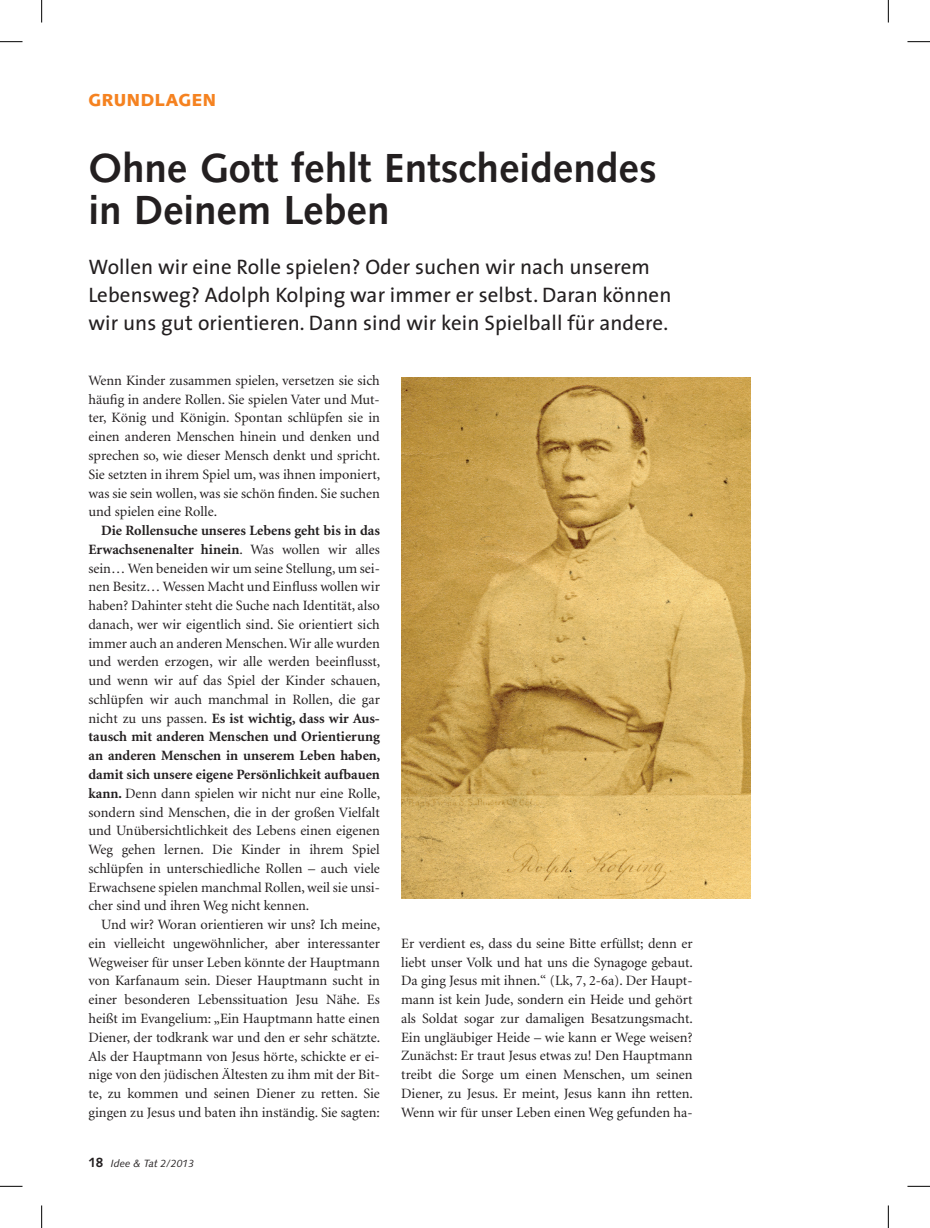
<style>
.page{position:relative;width:930px;height:1228px;background:#fff}
.page>*{position:absolute;margin:0;border:0;box-sizing:border-box;transform-origin:0 0}
.t1{font:500 42px/42px "Syntax T";color:#231f20}
.t2{font:21px/28px "The Sans";letter-spacing:.005em;color:#231f20}
.t3{font:700 18px "Syntax T";letter-spacing:.035em;color:#f58220}
.t4{font:14.25px/18.8px "Minion LT";color:#231f20;text-align:justify}
.t5{font:italic 10.5px "Syntax";color:#231f20}
.s1{font-weight:700}
.s2{font-weight:700;font-style:normal;font-size:13.5px}
</style>
<div class="page">
<img style="left:401px;top:377px;width:349px;height:521px">
<svg style="left:0;top:41px;width:22px;height:1px"></svg>
<svg style="left:907px;top:41px;width:21px;height:1px"></svg>
<svg style="left:0;top:1185px;width:22px;height:1px"></svg>
<svg style="left:907px;top:1185px;width:21px;height:1px"></svg>
<svg style="left:41px;top:0;width:1px;height:23px"></svg>
<svg style="left:41px;top:1205px;width:1px;height:22px"></svg>
<svg style="left:887px;top:0;width:2px;height:23px"></svg>
<svg style="left:887px;top:1205px;width:2px;height:22px"></svg>
<p class="t3" style="left:88px;top:90px;width:129px">GRUNDLAGEN</p>
<h1 class="t1" style="left:88px;top:147px;width:569px">Ohne Gott fehlt Entscheidendes in Deinem Leben</h1>
<h2 class="t2" style="left:88px;top:252px;width:584px">Wollen wir eine Rolle spielen? Oder suchen wir nach unserem<br>Lebensweg? Adolph Kolping war immer er selbst. Daran können wir uns gut orientieren. Dann sind wir kein Spielball für andere.</h2>
<p class="t4" style="left:88px;top:371px;width:293px">Wenn Kinder zusammen spielen, versetzen sie sich häufig in andere Rollen. Sie spielen Vater und Mut&shy;ter, König und Königin. Spontan schlüpfen sie in einen anderen Menschen hinein und denken und sprechen so, wie dieser Mensch denkt und spricht.<br>Sie setzten in ihrem Spiel um, was ihnen imponiert, was sie sein wollen, was sie schön finden. Sie suchen und spielen eine Rolle.</p>
<p class="t4" style="left:88px;top:521px;width:293px;text-indent:13px"><span class="s1">Die Rollensuche unseres Lebens geht bis in das Erwachsenenalter hinein</span>. Was wollen wir alles sein… Wen beneiden wir um seine Stellung, um sei&shy;nen Besitz… Wessen Macht und Einfluss wollen wir haben? Dahinter steht die Suche nach Identität, also danach, wer wir eigentlich sind. Sie orientiert sich immer auch an anderen Menschen. Wir alle wurden und werden erzogen, wir alle werden beeinflusst, und wenn wir auf das Spiel der Kinder schauen, schlüpfen wir auch manchmal in Rollen, die gar nicht zu uns passen. <span class="s1">Es ist wichtig, dass wir Aus&shy;tausch mit anderen Menschen und Orientierung an anderen Menschen in unserem Leben haben, damit sich unsere eigene Persönlichkeit aufbauen kann.</span> Denn dann spielen wir nicht nur eine Rolle, sondern sind Menschen, die in der großen Vielfalt und Unübersichtlichkeit des Lebens einen eigenen Weg gehen lernen. Die Kinder in ihrem Spiel schlüpfen in unterschiedliche Rollen – auch viele Erwachsene spielen manchmal Rollen, weil sie unsi&shy;cher sind und ihren Weg nicht kennen.</p>
<p class="t4" style="left:88px;top:915px;width:293px;text-indent:13px">Und wir? Woran orientieren wir uns? Ich meine, ein vielleicht ungewöhnlicher, aber interessanter Wegweiser für unser Leben könnte der Hauptmann von Karfanaum sein. Dieser Hauptmann sucht in einer besonderen Lebenssituation Jesu Nähe. Es heißt im Evangelium: „Ein Hauptmann hatte einen Diener, der todkrank war und den er sehr schätzte.<br>Als der Hauptmann von Jesus hörte, schickte er ei&shy;nige von den jüdischen Ältesten zu ihm mit der Bit&shy;te, zu kommen und seinen Diener zu retten. Sie gingen zu Jesus und baten ihn inständig. Sie sagten:</p>
<p class="t4" style="left:401px;top:934px;width:293px">Er verdient es, dass du seine Bitte erfüllst; denn er liebt unser Volk und hat uns die Synagoge gebaut.<br>Da ging Jesus mit ihnen.“ (Lk, 7, 2-6a). Der Haupt&shy;mann ist kein Jude, sondern ein Heide und gehört als Soldat sogar zur damaligen Besatzungsmacht.<br>Ein ungläubiger Heide – wie kann er Wege weisen?<br>Zunächst: Er traut Jesus etwas zu! Den Hauptmann treibt die Sorge um einen Menschen, um seinen Diener, zu Jesus. Er meint, Jesus kann ihn retten.<br>Wenn wir für unser Leben einen Weg gefunden ha-</p>
<p class="t5" style="left:88px;top:1156px;width:107px"><span class="s2">18</span> Idee &amp; Tat 2/2013</p>
</div>
